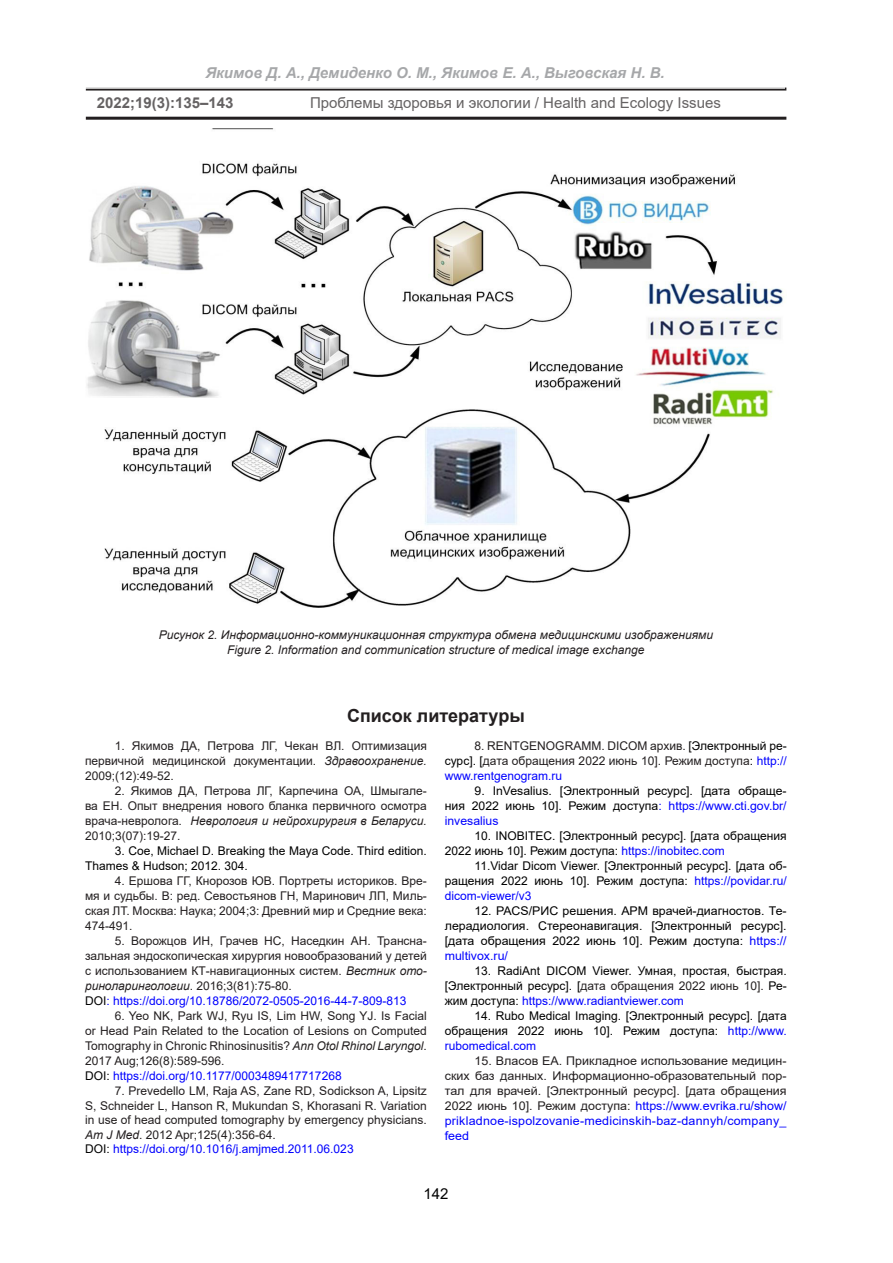
<style>
.page{position:relative;width:893px;height:1263px;background:#fff}
.page>*{position:absolute;margin:0;border:0;box-sizing:border-box;transform-origin:0 0}
.Литература{font:700 18px "Arial";color:#231f20}
.t1{font:italic 700 15px "Arial";color:#808285}
.t2{font:15px "Arial";color:#231f20}
.t3{font:700 15px "Arial";color:#231f20}
.t4{font:15px "Arial";color:#000}
.Источники{font:12px/15px "Arial";color:#231f20;text-align:justify}
.Источники-2{font:12px/15px "Arial";color:#000;text-align:justify}
.Источники-3{font:12px/15px "Arial";color:#231f20;text-align:justify;scale:1.04 1}
.DOI{font:12px "Arial";color:#00f}
.Рисунок{font:italic 12px "Arial";color:#231f20}
.s1{font-style:italic}
.s2{color:#000}
.s3{color:#00f}
.s4{color:#231f20}
</style>
<div class="page">
<hr style="left:86px;top:117px;width:700px;height:3px;background:#231f20">
<hr style="left:86px;top:88px;width:700px;height:3px;background:#231f20">
<img style="left:87px;top:129px;width:697px;height:479px">
<p class="t1" style="left:205px;top:62px;width:461px">Якимов Д. А., Демиденко О. М., Якимов Е. А., Выговская Н. В.</p>
<p class="t3" style="left:97px;top:92px;width:138px">2022;19(3):135–143</p>
<p class="t2" style="left:310px;top:92px;width:412px">Проблемы здоровья и экологии / Health and Ecology Issues</p>
<p class="Рисунок" style="left:159px;top:627px;width:556px">Рисунок 2. Информационно-коммуникационная структура обмена медицинскими изображениями</p>
<p class="Рисунок" style="left:227px;top:642px;width:419px">Figure 2. Information and communication structure of medical image exchange</p>
<p class="Литература" style="left:347px;top:703px;width:179px">Список литературы</p>
<p class="Источники" style="left:85px;top:738px;width:343px;text-indent:30px">1. Якимов ДА, Петрова ЛГ, Чекан ВЛ. Оптимизация первичной медицинской документации. <span class="s1">Здравоохранение.<br></span>2009;(12):49-52.</p>
<p class="Источники" style="left:85px;top:783px;width:343px;text-indent:30px">2. Якимов ДА, Петрова ЛГ, Карпечина ОА, Шмыгале&shy;ва ЕН. Опыт внедрения нового бланка первичного осмотра врача-невролога<span class="s1">. Неврология и нейрохирургия в Беларуси.<br></span>2010;3(07):19-27.</p>
<p class="Источники-2" style="left:85px;top:843px;width:343px;text-indent:30px">3. Coe, Michael D. Breaking the Maya Code. Third edition.<br>Thames &amp; Hudson; 2012. 304.</p>
<p class="Источники" style="left:85px;top:873px;width:343px;text-indent:30px">4. Ершова ГГ, Кнорозов ЮВ. Портреты историков. Вре&shy;мя и судьбы. В: ред. Севостьянов ГН, Маринович ЛП, Миль&shy;ская ЛТ. Москва: Наука; 2004;3: Древний мир и Средние века:<br>474-491.</p>
<p class="Источники" style="left:85px;top:933px;width:343px;text-indent:30px">5. Ворожцов ИН, Грачев НС, Наседкин АН. Трансна&shy;зальная эндоскопическая хирургия новообразований у детей с использованием КТ-навигационных систем. <span class="s1">Вестник ото&shy;риноларингологии</span>. 2016;3(81):75-80.</p>
<p class="DOI" style="left:85px;top:992px;width:323px"><span class="s2">DOI</span>: https://doi.org/10.18786/2072-0505-2016-44-7-809-813</p>
<p class="Источники" style="left:85px;top:1008px;width:343px;text-indent:30px">6. Yeo NK, Park WJ, Ryu IS, Lim HW, Song YJ. Is Facial or Head Pain Related to the Location of Lesions on Computed Tomography in Chronic Rhinosinusitis? <span class="s1">Ann Otol Rhinol Laryngol</span>.<br>2017 Aug;126(8):589-596.</p>
<p class="DOI" style="left:85px;top:1067px;width:258px"><span class="s2">DOI:</span> https://doi.org/10.1177/0003489417717268</p>
<p class="Источники" style="left:85px;top:1083px;width:343px;line-height:14.5px;text-indent:30px">7. Prevedello LM, Raja AS, Zane RD, Sodickson A, Lipsitz S, Schneider L, Hanson R, Mukundan S, Khorasani R. Variation in use of head computed tomography by emergency physicians.<br><span class="s1">Am J Med</span>. 2012 Apr;125(4):356-64.</p>
<p class="DOI" style="left:85px;top:1140px;width:270px"><span class="s2">DOI:</span> https://doi.org/10.1016/j.amjmed.2011.06.023</p>
<p class="Источники" style="left:445px;top:738px;width:343px;text-indent:30px">8. RENTGENOGRAMM. DICOM архив. <span class="s2">[Электронный ре&shy;сурс]. [</span>дата обращения 2022 июнь 10]. Режим доступа<span class="s2">:</span> <span class="s3">http:// www.rentgenogram.ru</span></p>
<p class="Источники-2" style="left:445px;top:783px;width:343px;text-indent:30px">9. InVesalius. [Электронный ресурс]. [дата обраще&shy;ния 2022 июнь 10]. Режим доступа<span class="s3">: https://www.cti.gov.br/ invesalius</span></p>
<p class="Источники-2" style="left:445px;top:828px;width:343px;text-indent:30px">10. INOBITEC. [Электронный ресурс]. [дата обращения<br>2022 июнь 10]. Режим доступа: <span class="s3">https://inobitec.com</span></p>
<p class="Источники-2" style="left:445px;top:858px;width:343px;text-indent:30px">11.Vidar Dicom Viewer. [Электронный ресурс]. [дата об&shy;ращения 2022 июнь 10]. Режим доступа: <span class="s3">https://povidar.ru/ dicom-viewer/v3</span></p>
<p class="Источники-2" style="left:445px;top:903px;width:343px;text-indent:30px">12. PACS/РИС решения. АРМ врачей-диагностов. Те&shy;лерадиология. Стереонавигация. [Электронный ресурс]. [дата обращения 2022 июнь 10]. Режим доступа: <span class="s3">https:// multivox.ru/</span></p>
<p class="Источники-2" style="left:445px;top:963px;width:343px;text-indent:30px">13. RadiAnt DICOM Viewer. Умная, простая, быстрая. [Электронный ресурс]. [<span class="s4">дата обращения 2022 июнь 10].</span> Ре&shy;жим доступа: <span class="s3">https://www.radiantviewer.com</span></p>
<p class="Источники-2" style="left:445px;top:1008px;width:343px;text-indent:30px">14. Rubo Medical Imaging. [Электронный ресурс]. [дата обращения 2022 июнь 10]. Режим доступа: <span class="s3">http://www. rubomedical.com</span></p>
<p class="Источники-3" style="left:445px;top:1053px;width:330px;text-indent:30px">15. Власов ЕА. Прикладное использование медицин&shy;ских баз данных. Информационно-образовательный пор&shy;тал для врачей. [Электронный ресурс]. [дата обращения 2022 июнь 10]. Режим доступа: <span class="s3">https://www.evrika.ru/show/ prikladnoe-ispolzovanie-medicinskih-baz-dannyh/company_ feed</span></p>
<p class="t4" style="left:423px;top:1184px;width:27px">142</p>
</div>
